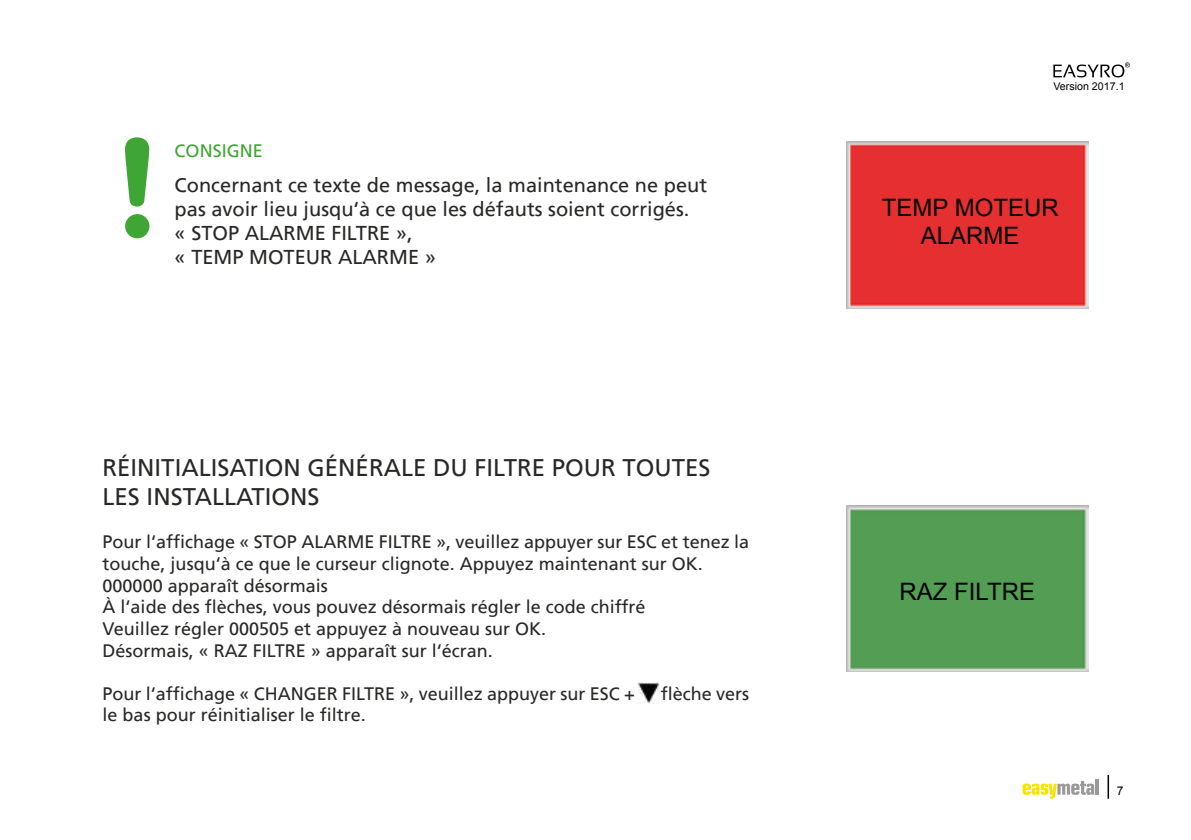
<style>
.page{position:relative;width:1191px;height:840px;background:#fff}
.page>*{position:absolute;margin:0;border:0;box-sizing:border-box;transform-origin:0 0}
.t1{font:24px/28.8px "Frutiger LT";color:#282827}
.t2{font:24px/28px "Arial";color:#000;text-align:center}
.t3{font:20px/24px "Frutiger LT";color:#282827}
.t4{font:18px/21.6px "Frutiger LT";color:#282827}
.t5{font:18px "Frutiger LT";color:#3fa535}
.t6{font:12px "Arial";color:#000}
.t7{font:10.6px "Arial";color:#000}
</style>
<div class="page">
<hr style="left:1107px;top:774px;width:2px;height:24px;background:#000">
<svg style="left:1022px;top:781px;width:72px;height:17px"></svg>
<hr style="left:1095px;top:778px;width:3px;height:16px;background:#9a999a">
<svg style="left:1053px;top:62px;width:77px;height:15px"></svg>
<img style="left:846px;top:142px;width:243px;height:166px">
<div style="left:125px;top:214px;width:24px;height:24px;background:#3fa535;border-radius:50%"></div>
<svg style="left:125px;top:137px;width:24px;height:69px"></svg>
<img style="left:846px;top:505px;width:243px;height:166px">
<img style="left:637px;top:682px;width:22px;height:21px">
<p class="t5" style="left:175px;top:140px;width:90px">CONSIGNE</p>
<p class="t3" style="left:175px;top:173px;width:534px">Concernant ce texte de message, la maintenance ne peut pas avoir lieu jusqu‘à ce que les défauts soient corrigés.<br>« STOP ALARME FILTRE »,<br>« TEMP MOTEUR ALARME »</p>
<h1 class="t1" style="left:103px;top:453px;width:609px">RÉINITIALISATION GÉNÉRALE DU FILTRE POUR TOUTES<br>LES INSTALLATIONS</h1>
<p class="t4" style="left:103px;top:531px;width:648px">Pour l‘affichage « STOP ALARME FILTRE », veuillez appuyer sur ESC et tenez la touche, jusqu‘à ce que le curseur clignote. Appuyez maintenant sur OK.<br>000000 apparaît désormais<br>À l‘aide des flèches, vous pouvez désormais régler le code chiffré<br>Veuillez régler 000505 et appuyez à nouveau sur OK.<br>Désormais, « RAZ FILTRE » apparaît sur l‘écran.</p>
<p class="t4" style="left:103px;top:682px;width:534px">Pour l‘affichage « CHANGER FILTRE », veuillez appuyer sur ESC +</p>
<p class="t4" style="left:661px;top:682px;width:90px">flèche vers</p>
<p class="t4" style="left:103px;top:704px;width:265px">le bas pour réinitialiser le filtre.</p>
<p class="t7" style="left:1053px;top:80px;width:73px">Version 2017.1</p>
<h1 class="t2" style="left:881px;top:193px;width:178px">TEMP MOTEUR<br>ALARME</h1>
<h1 class="t2" style="left:899px;top:577px;width:137px">RAZ FILTRE</h1>
<p class="t6" style="left:1116px;top:782px;width:8px">7</p>
</div>
